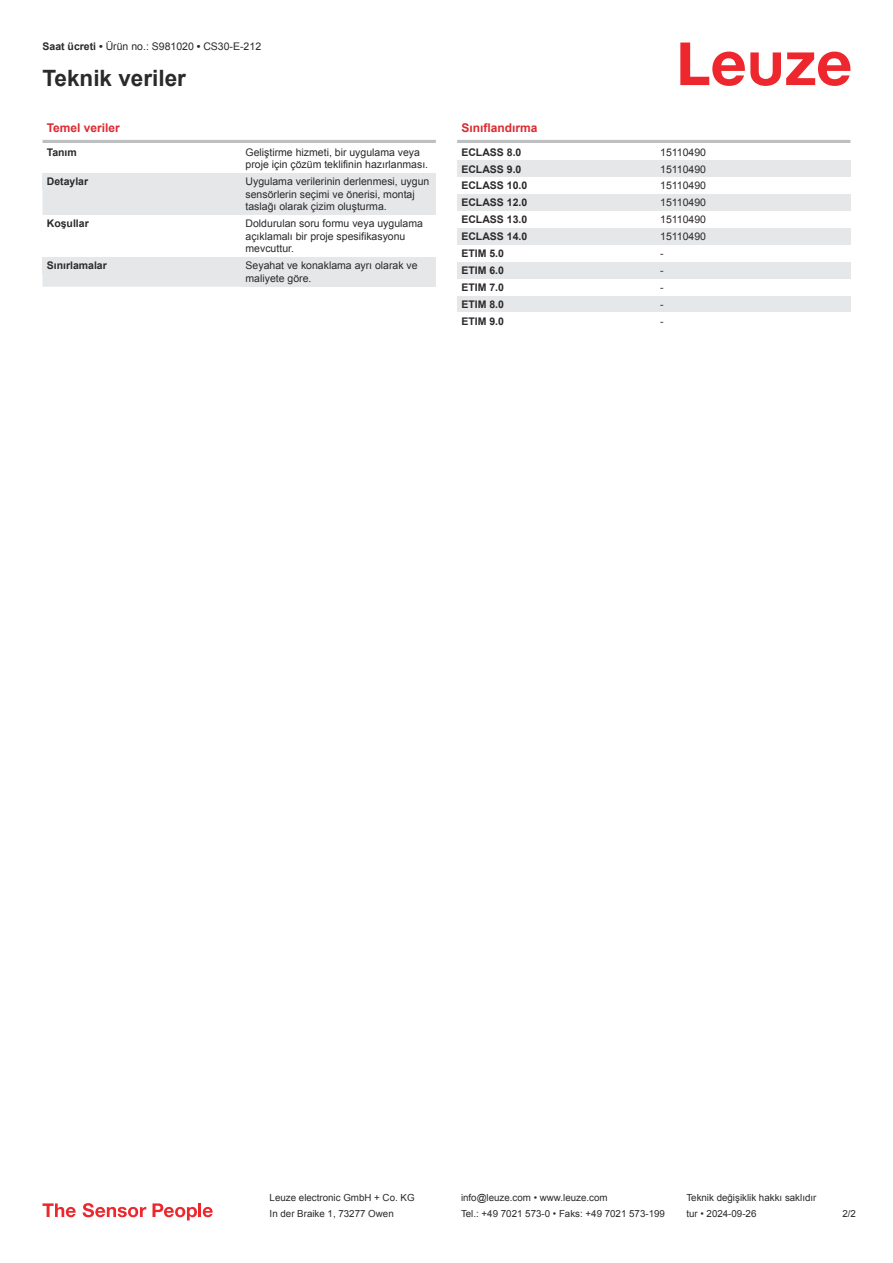
<style>
.page{position:relative;width:893px;height:1263px;background:#fff}
.page>*{position:absolute;margin:0;border:0;box-sizing:border-box;transform-origin:0 0}
.t1{font:700 22.5px "Arial";color:#2b292a}
.t2{font:700 12px "Arial";color:#db2a30}
.t3{font:10.5px/12.6px "Arial";color:#2b292a}
.t4{font:700 10.5px "Arial";color:#2b292a}
.t5{font:9.75px "Arial";color:#2b292a}
.s1{font-weight:700}
</style>
<div class="page">
<svg style="left:680px;top:43px;width:170px;height:43px"></svg>
<svg style="left:43px;top:190px;width:199px;height:97px"></svg>
<hr style="left:43px;top:140px;width:393px;height:3px;background:#bdbfc1">
<div style="left:43px;top:173px;width:199px;height:17px;background:#e6e7e9"></div>
<div style="left:242px;top:173px;width:194px;height:42px;background:#e6e7e9"></div>
<div style="left:43px;top:215px;width:199px;height:17px;background:#fff"></div>
<div style="left:43px;top:257px;width:199px;height:17px;background:#e6e7e9"></div>
<div style="left:242px;top:257px;width:194px;height:30px;background:#e6e7e9"></div>
<hr style="left:457px;top:140px;width:393px;height:3px;background:#bdbfc1">
<div style="left:457px;top:160px;width:200px;height:17px;background:#e6e7e9"></div>
<div style="left:657px;top:160px;width:193px;height:17px;background:#e6e7e9"></div>
<div style="left:457px;top:194px;width:200px;height:17px;background:#e6e7e9"></div>
<div style="left:657px;top:194px;width:193px;height:17px;background:#e6e7e9"></div>
<div style="left:457px;top:228px;width:200px;height:17px;background:#e6e7e9"></div>
<div style="left:657px;top:228px;width:193px;height:17px;background:#e6e7e9"></div>
<div style="left:457px;top:262px;width:200px;height:17px;background:#e6e7e9"></div>
<div style="left:657px;top:262px;width:193px;height:17px;background:#e6e7e9"></div>
<div style="left:457px;top:296px;width:200px;height:16px;background:#e6e7e9"></div>
<div style="left:657px;top:296px;width:193px;height:16px;background:#e6e7e9"></div>
<svg style="left:43px;top:1203px;width:33px;height:14px"></svg>
<svg style="left:83px;top:1203px;width:63px;height:14px"></svg>
<svg style="left:153px;top:1203px;width:44px;height:17px"></svg>
<hr style="left:198px;top:1203px;width:3px;height:14px;background:#ed272d">
<svg style="left:203px;top:1207px;width:10px;height:10px"></svg>
<p class="t3" style="left:43px;top:41px;width:220px"><span class="s1">Saat ücreti •</span> Ürün no.: S981020 <span class="s1">•</span> CS30-E-212</p>
<h1 class="t1" style="left:43px;top:70px;width:145px">Teknik veriler</h1>
<p class="t2" style="left:47px;top:123px;width:75px">Temel veriler</p>
<p class="t4" style="left:47px;top:145px;width:32px">Tanım</p>
<p class="t3" style="left:246px;top:146px;width:184px">Geliştirme hizmeti, bir uygulama veya proje için çözüm teklifinin hazırlanması.</p>
<p class="t4" style="left:47px;top:177px;width:43px">Detaylar</p>
<p class="t3" style="left:246px;top:175px;width:185px">Uygulama verilerinin derlenmesi, uygun sensörlerin seçimi ve önerisi, montaj taslağı olarak çizim oluşturma.</p>
<p class="t4" style="left:47px;top:216px;width:44px">Koşullar</p>
<p class="t3" style="left:246px;top:217px;width:179px">Doldurulan soru formu veya uygulama açıklamalı bir proje spesifikasyonu mevcuttur.</p>
<p class="t4" style="left:47px;top:258px;width:62px">Sınırlamalar</p>
<p class="t3" style="left:246px;top:259px;width:174px">Seyahat ve konaklama ayrı olarak ve maliyete göre.</p>
<p class="t2" style="left:461px;top:120px;width:78px">Sınıflandırma</p>
<p class="t4" style="left:461px;top:148px;width:62px">ECLASS 8.0</p>
<p class="t3" style="left:660px;top:146px;width:47px">15110490</p>
<p class="t4" style="left:461px;top:165px;width:62px">ECLASS 9.0</p>
<p class="t3" style="left:660px;top:162px;width:47px">15110490</p>
<p class="t4" style="left:461px;top:182px;width:67px">ECLASS 10.0</p>
<p class="t3" style="left:660px;top:179px;width:47px">15110490</p>
<p class="t4" style="left:461px;top:199px;width:67px">ECLASS 12.0</p>
<p class="t3" style="left:660px;top:196px;width:47px">15110490</p>
<p class="t4" style="left:461px;top:216px;width:67px">ECLASS 13.0</p>
<p class="t3" style="left:660px;top:213px;width:47px">15110490</p>
<p class="t4" style="left:461px;top:233px;width:67px">ECLASS 14.0</p>
<p class="t3" style="left:660px;top:230px;width:47px">15110490</p>
<p class="t4" style="left:461px;top:249px;width:44px">ETIM 5.0</p>
<p class="t3" style="left:660px;top:248px;width:5px">-</p>
<p class="t4" style="left:461px;top:266px;width:44px">ETIM 6.0</p>
<p class="t3" style="left:660px;top:265px;width:5px">-</p>
<p class="t4" style="left:461px;top:283px;width:44px">ETIM 7.0</p>
<p class="t3" style="left:660px;top:282px;width:5px">-</p>
<p class="t4" style="left:461px;top:300px;width:44px">ETIM 8.0</p>
<p class="t3" style="left:660px;top:299px;width:5px">-</p>
<p class="t4" style="left:461px;top:317px;width:44px">ETIM 9.0</p>
<p class="t3" style="left:660px;top:316px;width:5px">-</p>
<p class="t5" style="left:270px;top:1194px;width:146px">Leuze electronic GmbH + Co. KG</p>
<p class="t5" style="left:461px;top:1194px;width:148px">info@leuze.com • www.leuze.com</p>
<p class="t5" style="left:686px;top:1191px;width:132px">Teknik değişiklik hakkı saklıdır</p>
<p class="t5" style="left:270px;top:1207px;width:126px">In der Braike 1, 73277 Owen</p>
<p class="t5" style="left:461px;top:1207px;width:205px">Tel.: +49 7021 573-0 • Faks: +49 7021 573-199</p>
<p class="t5" style="left:686px;top:1210px;width:72px">tur • 2024-09-26</p>
<p class="t5" style="left:842px;top:1210px;width:15px">2 /2</p>
</div>
